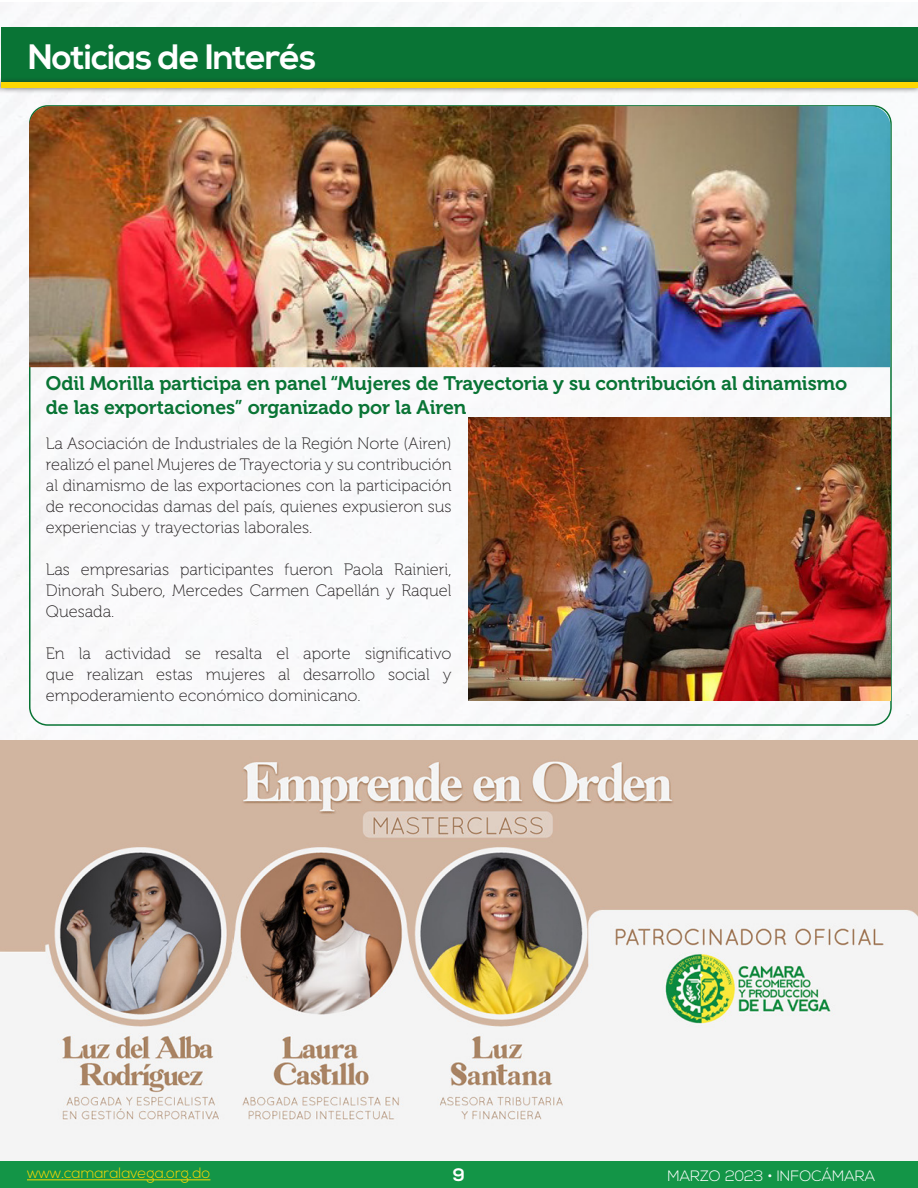
<style>
.page{position:relative;width:918px;height:1188px;background:#fff}
.page>*{position:absolute;margin:0;border:0;box-sizing:border-box;transform-origin:0 0}
.t1{font:700 35.25px "Nexa";letter-spacing:-.025em;color:#fff}
.Paragraph_Style_1{font:19.5px/23.4px "Museo 700";letter-spacing:-.005em;color:#097435}
.t2{font:700 18px "Nexa";color:#fff}
.Paragraph_Style_3{font:16.5px/21px "Museo 100";color:#231f20;text-align:justify}
.t3{font:300 15px "Nexa";color:#fed702}
.t4{font:300 15px "Nexa";color:#fff}
</style>
<div class="page">
<img style="left:0;top:2px;width:918px;height:739px">
<div style="left:2px;top:27px;width:916px;height:56px;background:#097435"></div>
<div style="left:0;top:76px;width:918px;height:18px;background:#231f20;opacity:.75"></div>
<div style="left:2px;top:83px;width:916px;height:5px;background:#fed702"></div>
<img style="left:29px;top:106px;width:861px;height:261px">
<img style="left:468px;top:417px;width:423px;height:284px">
<div style="left:0;top:1161px;width:918px;height:27px;background:#139547"></div>
<hr style="left:27px;top:1179px;width:183px;height:1px;background:#fed702">
<img style="left:0;top:741px;width:918px;height:420px">
<p class="t1" style="left:28px;top:37px;width:290px">Noticias de Interés</p>
<p class="Paragraph_Style_1" style="left:46px;top:372px;width:803px">Odil Morilla participa en panel “Mujeres de Trayectoria y su contribución al dinamismo de las exportaciones” organizado por la Airen</p>
<p class="Paragraph_Style_3" style="left:46px;top:433px;width:407px">La Asociación de Industriales de la Región Norte (Airen) realizó el panel Mujeres de Trayectoria y su contribución al dinamismo de las exportaciones con la participación de reconocidas damas del país, quienes expusieron sus experiencias y trayectorias laborales.</p>
<p class="Paragraph_Style_3" style="left:46px;top:559px;width:407px">Las empresarias participantes fueron Paola Rainieri, Dinorah Subero, Mercedes Carmen Capellán y Raquel Quesada.</p>
<p class="Paragraph_Style_3" style="left:46px;top:643px;width:407px">En la actividad se resalta el aporte significativo que realizan estas mujeres al desarrollo social y empoderamiento económico dominicano.</p>
<p class="t3" style="left:27px;top:1165px;width:185px">www.camaralavega.org.do</p>
<p class="t2" style="left:453px;top:1164px;width:14px">9</p>
<p class="t4" style="left:668px;top:1167px;width:209px">MARZO 2023 • INFOCÁMARA</p>
</div>
